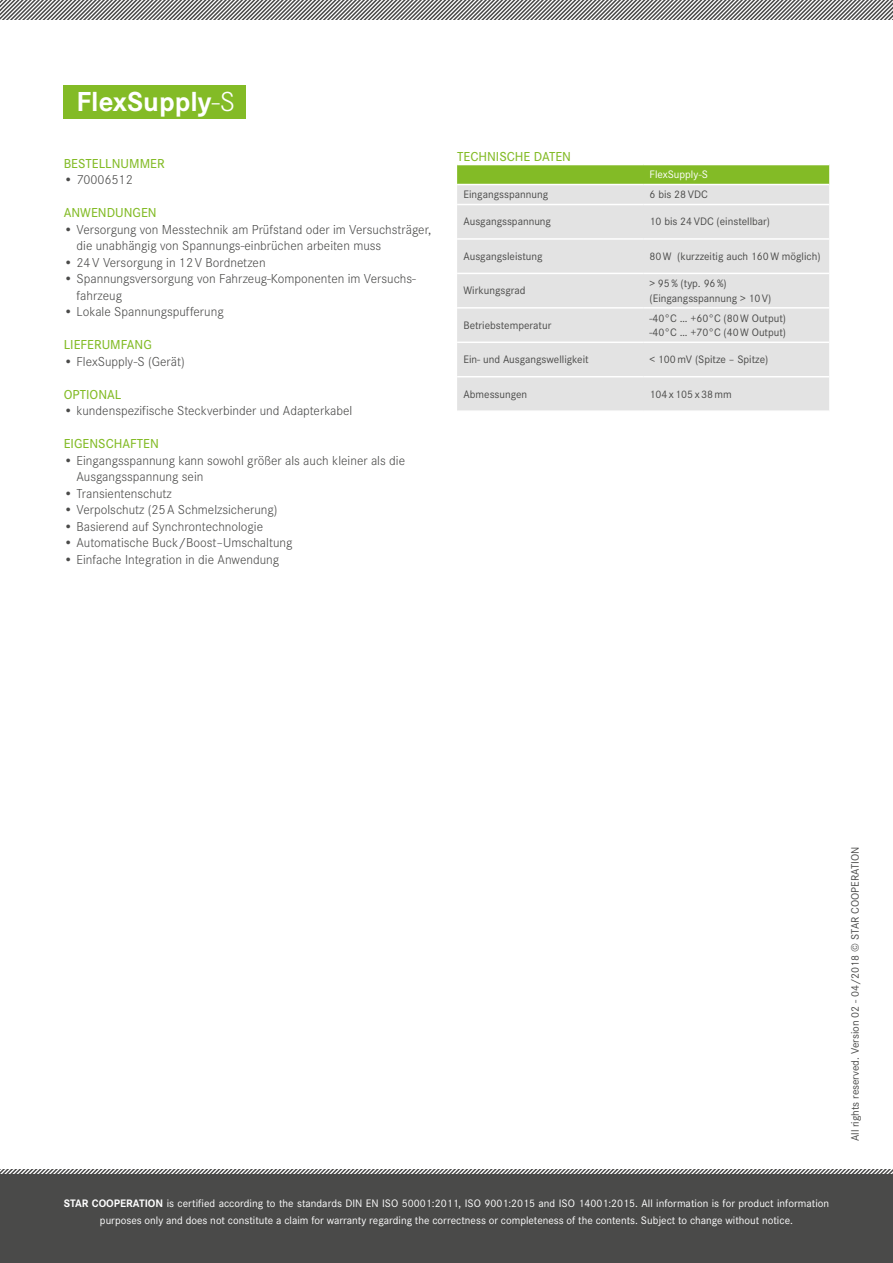
<style>
.page{position:relative;width:893px;height:1263px;background:#fff}
.page>*{position:absolute;margin:0;border:0;box-sizing:border-box;transform-origin:0 0}
.t1{font:700 28.5px "Corporate S";color:#fff}
.t2{font:300 13.5px/16.5px "Corporate S";color:#4a4a49}
.t3{font:500 13.5px "Corporate S";color:#83bb26}
.t4{font:11.25px/14.2px "Corporate S";color:#4a4a49}
.t5{font:11.25px/16.5px "Corporate S";color:#fff;text-align:center}
.s1{font-weight:300}
.s2{font-weight:700}
</style>
<div class="page">
<div style="left:0;top:1181px;width:893px;height:82px;background:#4a4a49"></div>
<svg style="left:0;top:1169px;width:893px;height:12px;background:#6c6c6b"></svg>
<svg style="left:0;top:0;width:893px;height:20px"></svg>
<svg style="left:457px;top:165px;width:372px;height:19px;background:#86bc2b"></svg>
<div style="left:457px;top:185px;width:372px;height:225px;background:#e3e3e3"></div>
<hr style="left:457px;top:204px;width:186px;height:1px;background:#fff">
<hr style="left:643px;top:204px;width:186px;height:1px;background:#fff">
<hr style="left:457px;top:238px;width:186px;height:2px;background:#fff">
<hr style="left:643px;top:238px;width:186px;height:2px;background:#fff">
<hr style="left:457px;top:273px;width:186px;height:1px;background:#fff">
<hr style="left:643px;top:273px;width:186px;height:1px;background:#fff">
<hr style="left:457px;top:307px;width:186px;height:2px;background:#fff">
<hr style="left:643px;top:307px;width:186px;height:2px;background:#fff">
<hr style="left:457px;top:342px;width:186px;height:1px;background:#fff">
<hr style="left:643px;top:342px;width:186px;height:1px;background:#fff">
<hr style="left:457px;top:376px;width:186px;height:1px;background:#fff">
<hr style="left:643px;top:376px;width:186px;height:1px;background:#fff">
<div style="left:64px;top:85px;width:182px;height:33px;background:#83bb26"></div>
<h1 class="t1" style="left:77px;top:85px;width:160px">FlexSupply<span class="s1">-S</span></h1>
<p class="t3" style="left:64px;top:155px;width:102px">BESTELLNUMMER</p>
<p class="t2" style="left:64px;top:171px;width:70px">• 70006512</p>
<p class="t3" style="left:64px;top:205px;width:94px">ANWENDUNGEN</p>
<p class="t2" style="left:77px;top:221px;width:356px;text-indent:-13px">• Versorgung von Messtechnik am Prüfstand oder im Versuchsträger, die unabhängig von Spannungs-einbrüchen arbeiten muss</p>
<p class="t2" style="left:64px;top:254px;width:203px">• 24V Versorgung in 12V Bordnetzen</p>
<p class="t2" style="left:77px;top:270px;width:341px;text-indent:-13px">• Spannungsversorgung von Fahrzeug-Komponenten im Versuchs&shy;fahrzeug</p>
<p class="t2" style="left:64px;top:303px;width:161px">• Lokale Spannungspufferung</p>
<p class="t3" style="left:64px;top:337px;width:90px">LIEFERUMFANG</p>
<p class="t2" style="left:64px;top:353px;width:123px">• FlexSupply-S (Gerät)</p>
<p class="t3" style="left:64px;top:386px;width:59px">OPTIONAL</p>
<p class="t2" style="left:64px;top:402px;width:290px">• kundenspezifische Steckverbinder und Adapterkabel</p>
<p class="t3" style="left:64px;top:436px;width:97px">EIGENSCHAFTEN</p>
<p class="t2" style="left:77px;top:452px;width:330px;text-indent:-13px">• Eingangsspannung kann sowohl größer als auch kleiner als die<br>Ausgangsspannung sein</p>
<p class="t2" style="left:64px;top:485px;width:109px">• Transientenschutz</p>
<p class="t2" style="left:64px;top:501px;width:215px">• Verpolschutz (25A Schmelzsicherung)</p>
<p class="t2" style="left:64px;top:518px;width:201px">• Basierend auf Synchrontechnologie</p>
<p class="t2" style="left:64px;top:534px;width:230px">• Automatische Buck/Boost–Umschaltung</p>
<p class="t2" style="left:64px;top:551px;width:217px">• Einfache Integration in die Anwendung</p>
<p class="t3" style="left:457px;top:149px;width:115px">TECHNISCHE DATEN</p>
<p class="t5" style="left:649px;top:166px;width:60px">FlexSupply-S</p>
<p class="t4" style="left:463px;top:187px;width:86px">Eingangsspannung</p>
<p class="t4" style="left:649px;top:187px;width:60px">6 bis 28VDC</p>
<p class="t4" style="left:463px;top:215px;width:89px">Ausgangsspannung</p>
<p class="t4" style="left:649px;top:215px;width:122px">10 bis 24VDC (einstellbar)</p>
<p class="t4" style="left:463px;top:249px;width:81px">Ausgangsleistung</p>
<p class="t4" style="left:649px;top:249px;width:173px">80W (kurzzeitig auch 160W möglich)</p>
<p class="t4" style="left:463px;top:284px;width:64px">Wirkungsgrad</p>
<p class="t4" style="left:649px;top:276px;width:123px">&gt; 95% (typ. 96%) (Eingangsspannung &gt; 10V)</p>
<p class="t4" style="left:463px;top:318px;width:89px">Betriebstemperatur</p>
<p class="t4" style="left:649px;top:311px;width:138px">-40°C … +60°C (80W Output) -40°C … +70°C (40W Output)</p>
<p class="t4" style="left:463px;top:352px;width:127px">Ein- und Ausgangswelligkeit</p>
<p class="t4" style="left:649px;top:352px;width:120px">&lt; 100mV (Spitze – Spitze)</p>
<p class="t4" style="left:463px;top:387px;width:65px">Abmessungen</p>
<p class="t4" style="left:649px;top:387px;width:84px">104x105x38mm</p>
<p class="t4" style="left:848px;top:1141px;width:296px;rotate:-90deg">All rights reserved. Version 02 - 04/2018 © STAR COOPERATION</p>
<p class="t5" style="left:64px;top:1195px;width:767px"><span class="s2">STAR COOPERATION</span> is certified according to the standards DIN EN ISO 50001:2011, ISO 9001:2015 and ISO 14001:2015. All information is for product information purposes only and does not constitute a claim for warranty regarding the correctness or completeness of the contents. Subject to change without notice.</p>
</div>
